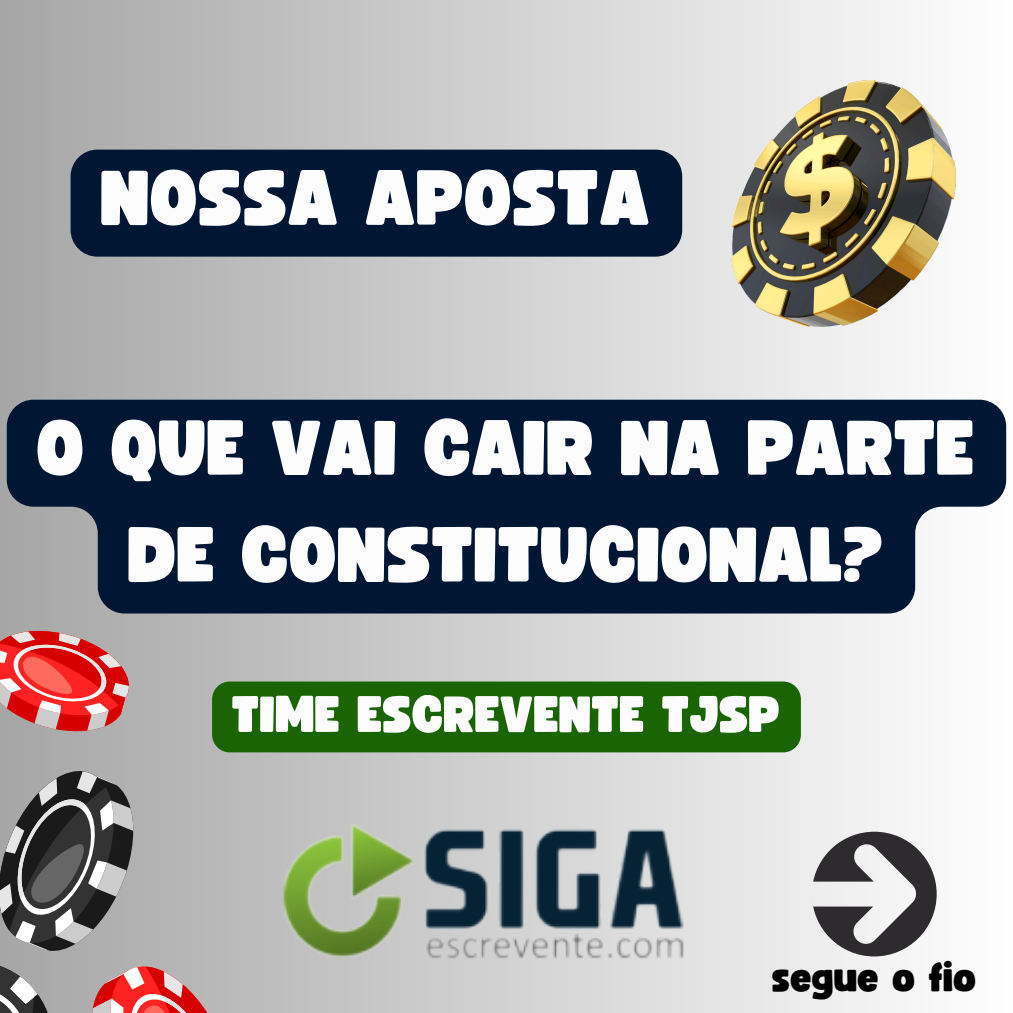
<style>
.page{position:relative;width:1013px;height:1013px;background:#fff}
.page>*{position:absolute;margin:0;border:0;box-sizing:border-box;transform-origin:0 0}
.t1{font:76.75px/106.8px "Funtastic";color:#fbfcfb;text-align:center}
.t2{font:50.5px "Funtastic";color:#fbfcfb}
.t3{font:39.38px "Funtastic";color:#000}
</style>
<div class="page">
<div style="left:0;top:0;width:1012px;height:1012px;background:linear-gradient(to right,#a6a6a6,#fefefe)"></div>
<img style="left:732px;top:80px;width:223px;height:246px">
<svg style="left:91px;top:966px;width:141px;height:46px;background:#d48080"></svg>
<svg style="left:0;top:630px;width:129px;height:101px;background:#de6261"></svg>
<svg style="left:0;top:961px;width:53px;height:51px"></svg>
<svg style="left:0;top:770px;width:133px;height:181px;background:#727272"></svg>
<img style="left:254px;top:800px;width:459px;height:179px">
<svg style="left:812px;top:831px;width:124px;height:125px"></svg>
<div style="left:71px;top:150px;width:611px;height:107px;background:#001632;border-radius:27px"></div>
<svg style="left:7px;top:399px;width:999px;height:214px;background:#142841"></svg>
<div style="left:212px;top:681px;width:589px;height:71px;background:#1a6406;border-radius:18px"></div>
<h1 class="t1" style="left:101px;top:148px;width:551px">NOSSA APOSTA</h1>
<p class="t1" style="left:37px;top:398px;width:939px">O QUE VAI CAIR NA PARTE<br>DE CONSTITUCIONAL?</p>
<h2 class="t2" style="left:232px;top:691px;width:550px">TIME ESCREVENTE TJSP</h2>
<p class="t3" style="left:772px;top:959px;width:206px">segue o fio</p>
</div>
